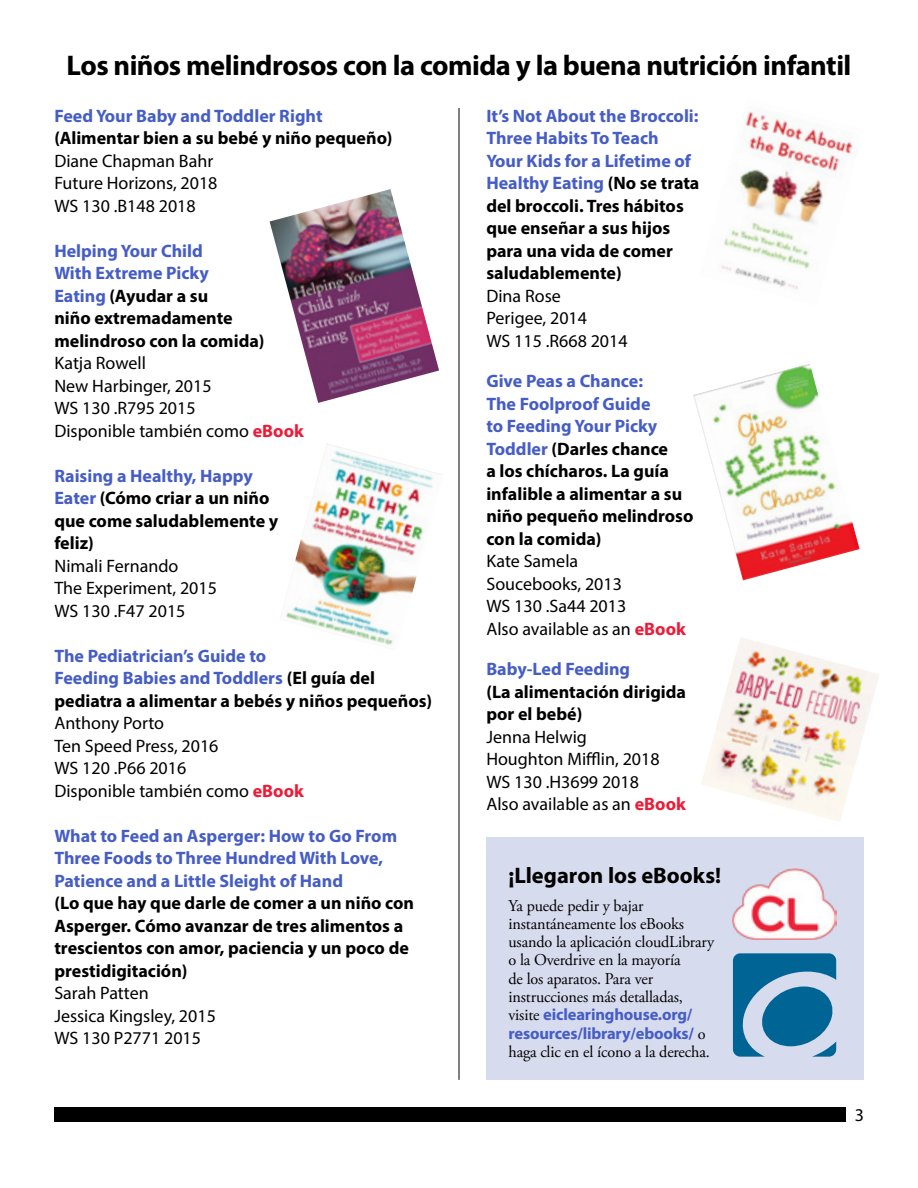
<style>
.page{position:relative;width:918px;height:1188px;background:#fff}
.page>*{position:absolute;margin:0;border:0;box-sizing:border-box;transform-origin:0 0}
.t1{font:700 28.5px "Myriad Pro";letter-spacing:-.02em;color:#000}
.t2{font:700 22.5px "Myriad Pro";color:#000}
.t3{font:700 18px/22.5px "Myriad Pro";color:#000}
.t4{font:18px/22.5px "Myriad Pro";color:#000}
.t5{font:700 18px/22.5px "Myriad Pro";color:#455dc5}
.t6{font:16.5px/18.3px "Adobe Garamond Pro";letter-spacing:-.01em;color:#000}
.t7{font:700 16.5px/18.3px "Myriad Pro";letter-spacing:-.01em;color:#455dc5}
.s1{color:#455dc5}
.s2{font-weight:700;color:#ed1a38}
.s3{font-family:"Adobe Garamond Pro";font-weight:400;color:#000}
</style>
<div class="page">
<div style="left:54px;top:1107px;width:792px;height:15px;background:#000"></div>
<img style="left:270px;top:189px;width:169px;height:214px">
<img style="left:693px;top:364px;width:167px;height:216px">
<img style="left:701px;top:637px;width:178px;height:185px">
<img style="left:285px;top:444px;width:154px;height:201px">
<hr style="left:459px;top:108px;width:1px;height:972px;background:#000">
<img style="left:721px;top:110px;width:136px;height:180px">
<div style="left:486px;top:837px;width:378px;height:243px;background:#d7dbee"></div>
<img style="left:732px;top:868px;width:104px;height:71px">
<svg style="left:733px;top:953px;width:103px;height:104px"></svg>
<h1 class="t1" style="left:67px;top:47px;width:786px">Los niños melindrosos con la comida y la buena nutrición infantil</h1>
<p class="t5" style="left:54px;top:104px;width:270px">Feed Your Baby and Toddler Right</p>
<p class="t3" style="left:54px;top:126px;width:340px">(Alimentar bien a su bebé y niño pequeño)</p>
<p class="t4" style="left:54px;top:149px;width:165px">Diane Chapman Bahr<br>Future Horizons, 2018<br>WS 130 .B148 2018</p>
<p class="t3" style="left:54px;top:239px;width:212px"><span class="s1">Helping Your Child<br>With Extreme Picky<br>Eating</span> (Ayudar a su<br>niño extremadamente melindroso con la comida)</p>
<p class="t4" style="left:54px;top:351px;width:251px">Katja Rowell<br>New Harbinger, 2015<br>WS 130 .R795 2015<br>Disponible también como <span class="s2">eBook</span></p>
<p class="t3" style="left:54px;top:464px;width:225px"><span class="s1">Raising a Healthy, Happy<br>Eater</span> (Cómo criar a un niño que come saludablemente y feliz)</p>
<p class="t4" style="left:54px;top:554px;width:164px">Nimali Fernando<br>The Experiment, 2015<br>WS 130 .F47 2015</p>
<p class="t3" style="left:54px;top:644px;width:379px"><span class="s1">The Pediatrician’s Guide to<br>Feeding Babies and Toddlers</span> (El guía del pediatra a alimentar a bebés y niños pequeños)</p>
<p class="t4" style="left:54px;top:711px;width:251px">Anthony Porto<br>Ten Speed Press, 2016<br>WS 120 .P66 2016<br>Disponible también como <span class="s2">eBook</span></p>
<p class="t5" style="left:54px;top:824px;width:344px">What to Feed an Asperger: How to Go From<br>Three Foods to Three Hundred With Love,<br>Patience and a Little Sleight of Hand</p>
<p class="t3" style="left:54px;top:891px;width:361px">(Lo que hay que darle de comer a un niño con Asperger. Cómo avanzar de tres alimentos a trescientos con amor, paciencia y un poco de prestidigitación)</p>
<p class="t4" style="left:54px;top:981px;width:163px">Sarah Patten<br>Jessica Kingsley, 2015<br>WS 130 P2771 2015</p>
<p class="t3" style="left:486px;top:104px;width:215px"><span class="s1">It’s Not About the Broccoli:<br>Three Habits To Teach<br>Your Kids for a Lifetime of<br>Healthy Eating</span> (No se trata del broccoli. Tres hábitos que enseñar a sus hijos para una vida de comer saludablemente)</p>
<p class="t4" style="left:486px;top:284px;width:143px">Dina Rose<br>Perigee, 2014<br>WS 115 .R668 2014</p>
<p class="t3" style="left:486px;top:369px;width:209px"><span class="s1">Give Peas a Chance:<br>The Foolproof Guide<br>to Feeding Your Picky<br>Toddler</span> (Darles chance<br>a los chícharos. La guía infalible a alimentar a su niño pequeño melindroso con la comida)</p>
<p class="t4" style="left:486px;top:549px;width:201px">Kate Samela<br>Soucebooks, 2013<br>WS 130 .Sa44 2013<br>Also available as an <span class="s2">eBook</span></p>
<p class="t5" style="left:486px;top:657px;width:145px">Baby-Led Feeding</p>
<p class="t3" style="left:486px;top:680px;width:201px">(La alimentación dirigida por el bebé)</p>
<p class="t4" style="left:486px;top:725px;width:201px">Jenna Helwig<br>Houghton Mifflin, 2018<br>WS 130 .H3699 2018<br>Also available as an <span class="s2">eBook</span></p>
<p class="t2" style="left:508px;top:861px;width:214px">¡Llegaron los eBooks!</p>
<p class="t6" style="left:508px;top:897px;width:207px">Ya puede pedir y bajar instantáneamente los eBooks usando la aplicación cloudLibrary o la Overdrive en la mayoría<br>de los aparatos. Para ver instrucciones más detalladas,</p>
<p class="t7" style="left:508px;top:1005px;width:199px"><span class="s3">visite</span> eiclearinghouse.org/ resources/library/ebooks/ <span class="s3">o</span></p>
<p class="t6" style="left:509px;top:1043px;width:203px">haga clic en el ícono a la derecha.</p>
<p class="t4" style="left:855px;top:1103px;width:11px">3</p>
</div>
